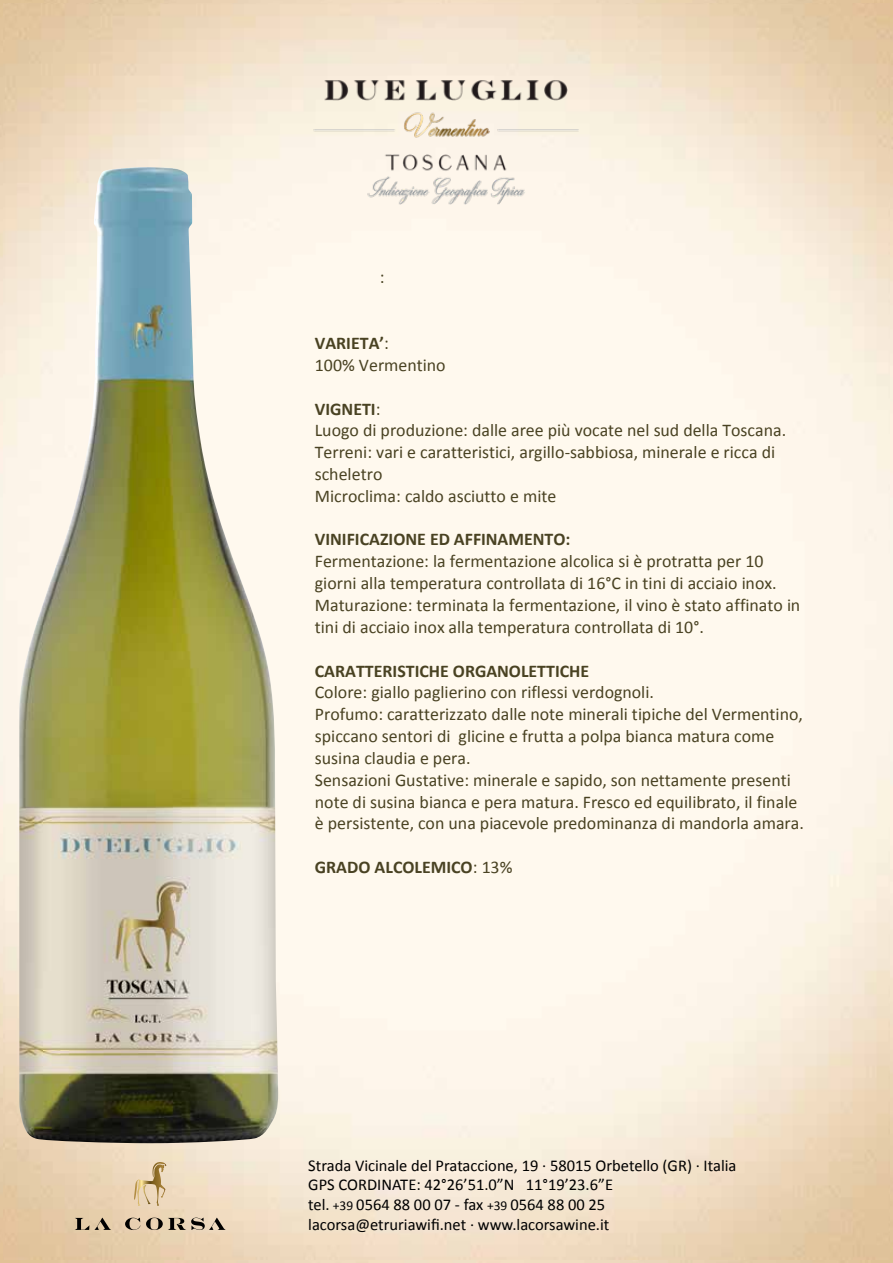
<style>
.page{position:relative;width:893px;height:1263px;background:#fff}
.page>*{position:absolute;margin:0;border:0;box-sizing:border-box;transform-origin:0 0}
.t1{font:17.85px/21.8px "Calibri";color:#494222}
.t2{font:700 17.85px "Calibri";color:#494222}
.t3{font:16.5px/19.8px "Calibri";color:#000}
.s1{font-weight:700}
.s2{font-weight:400}
.s3{font-size:13.5px}
</style>
<div class="page">
<img style="left:310px;top:78px;width:272px;height:126px">
<img style="left:19px;top:167px;width:259px;height:976px">
<svg style="left:75px;top:1217px;width:151px;height:13px;background:#ae9c85"></svg>
<svg style="left:134px;top:1162px;width:32px;height:44px"></svg>
<p class="t1" style="left:380px;top:267px;width:6px">:</p>
<p class="t1" style="left:315px;top:332px;width:132px"><span class="s1">VARIETA’</span>:<br>100% Vermentino</p>
<p class="t1" style="left:315px;top:398px;width:473px"><span class="s1">VIGNETI</span>:<br>Luogo di produzione: dalle aree più vocate nel sud della Toscana.<br>Terreni: vari e caratteristici, argillo-sabbiosa, minerale e ricca di scheletro<br>Microclima: caldo asciutto e mite</p>
<p class="t2" style="left:315px;top:528px;width:257px">VINIFICAZIONE ED AFFINAMENTO:</p>
<p class="t1" style="left:315px;top:550px;width:487px">Fermentazione: la fermentazione alcolica si è protratta per 10 giorni alla temperatura controllata di 16°C in tini di acciaio inox.<br>Maturazione: terminata la fermentazione, il vino è stato affinato in tini di acciaio inox alla temperatura controllata di 10°.</p>
<p class="t2" style="left:315px;top:659px;width:276px">CARATTERISTICHE ORGANOLETTICHE</p>
<p class="t1" style="left:315px;top:682px;width:491px">Colore: giallo paglierino con riflessi verdognoli.<br>Profumo: caratterizzato dalle note minerali tipiche del Vermentino, spiccano sentori di glicine e frutta a polpa bianca matura come susina claudia e pera.<br>Sensazioni Gustative: minerale e sapido, son nettamente presenti note di susina bianca e pera matura. Fresco ed equilibrato, il finale è persistente, con una piacevole predominanza di mandorla amara.</p>
<p class="t2" style="left:315px;top:855px;width:199px">GRADO ALCOLEMICO<span class="s2">: 13%</span></p>
<p class="t3" style="left:308px;top:1155px;width:430px">Strada Vicinale del Prataccione, 19 · 58015 Orbetello (GR) · Italia GPS CORDINATE: 42°26’51.0”N 11°19’23.6”E<br>tel. <span class="s3">+39</span> 0564 88 00 07 - fax <span class="s3">+39</span> 0564 88 00 25 lacorsa@etruriawifi.net · www.lacorsawine.it</p>
</div>
